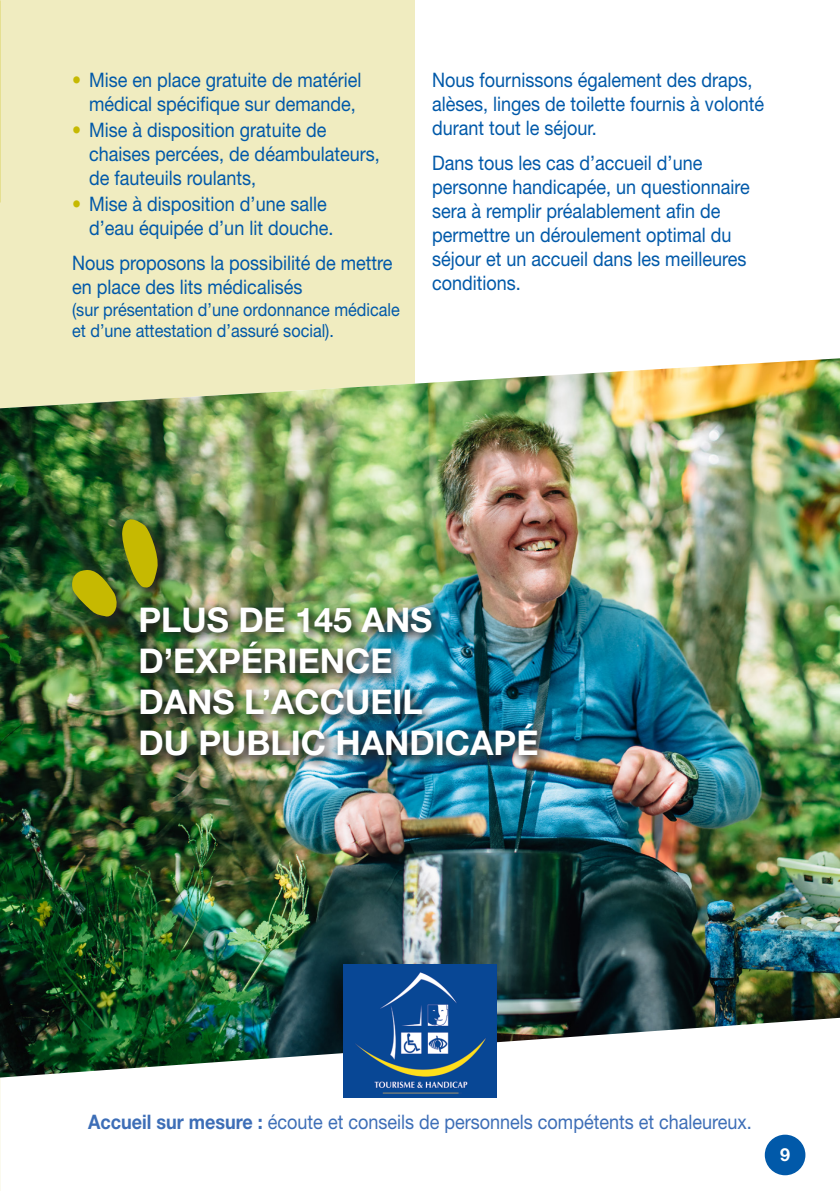
<style>
.page{position:relative;width:840px;height:1191px;background:#fff}
.page>*{position:absolute;margin:0;border:0;box-sizing:border-box;transform-origin:0 0}
.t1{font:700 34px/40.8px "Helvetica Neue LT Std";color:#fff}
.t2{font:20px/24px "Helvetica Neue LT Std";color:#0159a9;scale:.9 1}
.t3{font:20px "Helvetica Neue LT Std";color:#3d6eb7;scale:.9 1}
.t4{font:18px/21.6px "Helvetica Neue LT Std";color:#0159a9;scale:.9 1}
.t5{font:700 18px "Helvetica Neue LT Std";color:#fff}
.s1{color:#c6b901}
.s2{font-weight:700}
</style>
<div class="page">
<div style="left:0;top:0;width:414px;height:519px;background:#f0ecc0"></div>
<img style="left:0;top:358px;width:839px;height:719px">
<img style="left:343px;top:964px;width:152px;height:133px">
<img style="left:134px;top:600px;width:417px;height:171px">
<img style="left:65px;top:512px;width:108px;height:118px">
<img style="left:71px;top:515px;width:89px;height:103px">
<div style="left:764px;top:1134px;width:41px;height:41px;background:#0159a9;border-radius:50%"></div>
<p class="t2" style="left:72px;top:67px;width:323px;text-align:center"><span class="s1">•</span> Mise en place gratuite de matériel médical spécifique sur demande,</p>
<p class="t2" style="left:89px;top:117px;width:324px;text-indent:-17px"><span class="s1">•</span> Mise à disposition gratuite de chaises percées, de déambulateurs, de fauteuils roulants,</p>
<p class="t2" style="left:89px;top:191px;width:273px;text-indent:-17px"><span class="s1">•</span> Mise à disposition d’une salle d’eau équipée d’un lit douche.</p>
<p class="t2" style="left:72px;top:251px;width:357px">Nous proposons la possibilité de mettre en place des lits médicalisés</p>
<p class="t4" style="left:72px;top:298px;width:365px">(sur présentation d’une ordonnance médicale et d’une attestation d’assuré social).</p>
<p class="t2" style="left:432px;top:67px;width:370px">Nous fournissons également des draps, alèses, linges de toilette fournis à volonté durant tout le séjour.</p>
<p class="t2" style="left:432px;top:151px;width:354px">Dans tous les cas d’accueil d’une personne handicapée, un questionnaire sera à remplir préalablement afin de permettre un déroulement optimal du séjour et un accueil dans les meilleures conditions.</p>
<h1 class="t1" style="left:138px;top:599px;width:401px">PLUS DE 145 ANS<br>D’EXPÉRIENCE<br>DANS L’ACCUEIL<br>DU PUBLIC HANDICAPÉ</h1>
<p class="t3" style="left:88px;top:1110px;width:738px"><span class="s2">Accueil sur mesure :</span> écoute et conseils de personnels compétents et chaleureux.</p>
<p class="t5" style="left:779px;top:1143px;width:12px">9</p>
</div>
